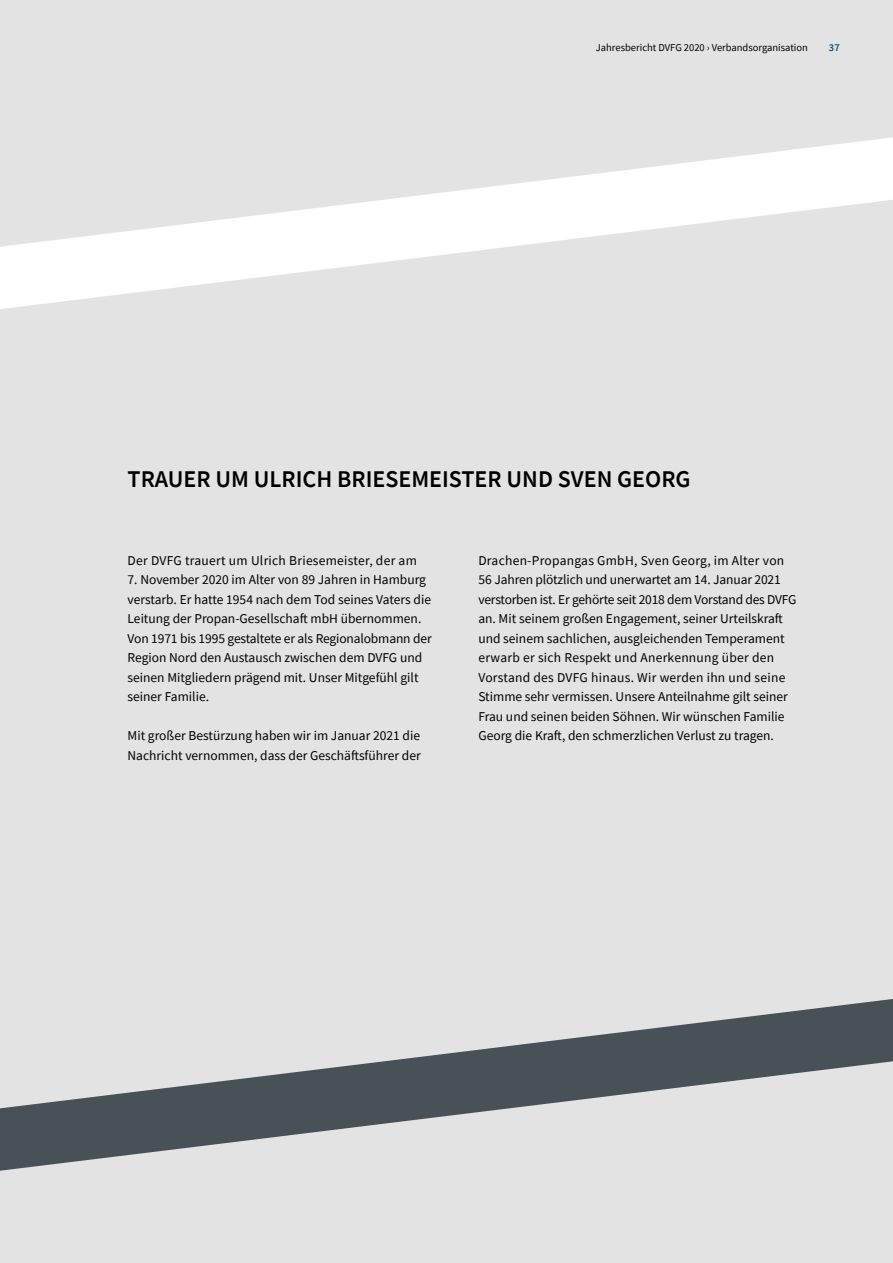
<style>
.page{position:relative;width:893px;height:1263px;background:#e3e3e3}
.page>*{position:absolute;margin:0;border:0;box-sizing:border-box;transform-origin:0 0}
.t1{font:600 24px "Source Sans Pro";color:#000}
.t2{font:13.5px/19.5px "Source Sans Pro";color:#000}
.t3{font:13.5px "Source Sans Pro";letter-spacing:.02em;color:#000}
.t4{font:10.5px "Source Sans Pro";color:#000}
.t5{font:600 10.5px "Source Sans Pro";color:#005581}
</style>
<div class="page">
<svg style="left:0;top:999px;width:893px;height:172px"></svg>
<svg style="left:0;top:137px;width:893px;height:172px"></svg>
<p class="t4" style="left:596px;top:41px;width:214px">Jahresbericht DVFG 2020 › Verbandsorganisation</p>
<p class="t5" style="left:829px;top:41px;width:12px">37</p>
<h1 class="t1" style="left:128px;top:463px;width:565px">TRAUER UM ULRICH BRIESEMEISTER UND SVEN GEORG</h1>
<p class="t3" style="left:128px;top:552px;width:291px">Der DVFG trauert um Ulrich Briesemeister, der am</p>
<p class="t2" style="left:128px;top:570px;width:306px">7. November 2020 im Alter von 89 Jahren in Hamburg verstarb. Er hatte 1954 nach dem Tod seines Vaters die Leitung der Propan-Gesellschaft mbH übernommen.<br>Von 1971 bis 1995 gestaltete er als Regionalobmann der Region Nord den Austausch zwischen dem DVFG und seinen Mitgliedern prägend mit. Unser Mitgefühl gilt seiner Familie.</p>
<p class="t2" style="left:128px;top:726px;width:295px">Mit großer Bestürzung haben wir im Januar 2021 die<br>Nachricht vernommen, dass der Geschäftsführer der</p>
<p class="t2" style="left:478px;top:550px;width:320px">Drachen-Propangas GmbH, Sven Georg, im Alter von 56 Jahren plötzlich und unerwartet am 14. Januar 2021 verstorben ist. Er gehörte seit 2018 dem Vorstand des DVFG an. Mit seinem großen Engagement, seiner Urteilskraft und seinem sachlichen, ausgleichenden Temperament erwarb er sich Respekt und Anerkennung über den Vorstand des DVFG hinaus. Wir werden ihn und seine Stimme sehr vermissen. Unsere Anteilnahme gilt seiner Frau und seinen beiden Söhnen. Wir wünschen Familie Georg die Kraft, den schmerzlichen Verlust zu tragen.</p>
</div>
